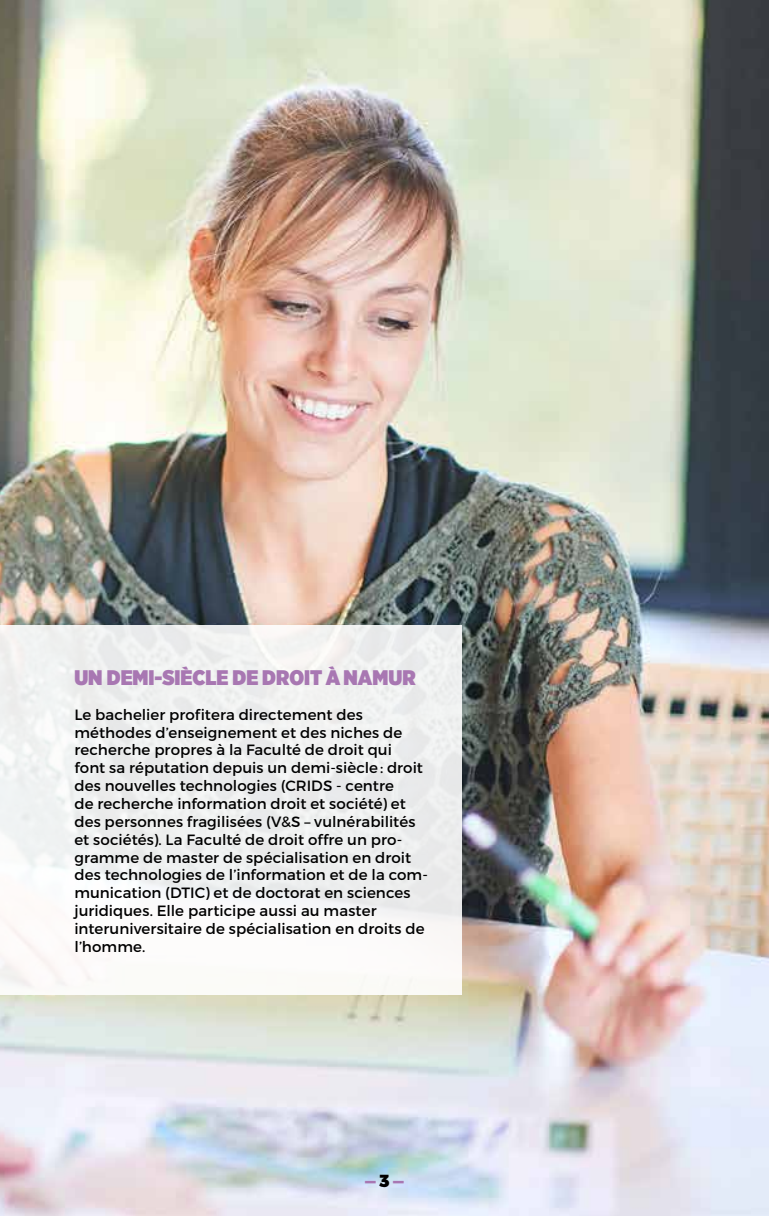
<style>
.page{position:relative;width:769px;height:1216px;background:#fff}
.page>*{position:absolute;margin:0;border:0;box-sizing:border-box;transform-origin:0 0}
.t1{font:900 21px "Gotham Narrow";color:#a877b2}
.t2{font:900 17.5px "Montserrat";color:#a877b2}
.t3{font:14.88px/17.8px "Montserrat";letter-spacing:.005em;color:#000}
.s1{color:#000}
</style>
<div class="page">
<img style="left:0;top:0;width:769px;height:1215px">
<div style="left:0;top:625px;width:461px;height:370px;background:#f1f2f2"></div>
<h1 class="t1" style="left:74px;top:663px;width:343px">UN DEMI-SIÈCLE DE DROIT À NAMUR</h1>
<p class="t3" style="left:74px;top:705px;width:355px">Le bachelier profitera directement des méthodes d’enseignement et des niches de recherche propres à la Faculté de droit qui<br>font sa réputation depuis un demi-siècle: droit des nouvelles technologies (CRIDS - centre<br>de recherche information droit et société) et des personnes fragilisées (V&amp;S – vulnérabilités et sociétés). La Faculté de droit offre un pro&shy;gramme de master de spécialisation en droit des technologies de l’information et de la com&shy;munication (DTIC) et de doctorat en sciences juridiques. Elle participe aussi au master interuniversitaire de spécialisation en droits de l’homme.</p>
<p class="t2" style="left:365px;top:1169px;width:40px">—<span class="s1">3</span>—</p>
</div>
